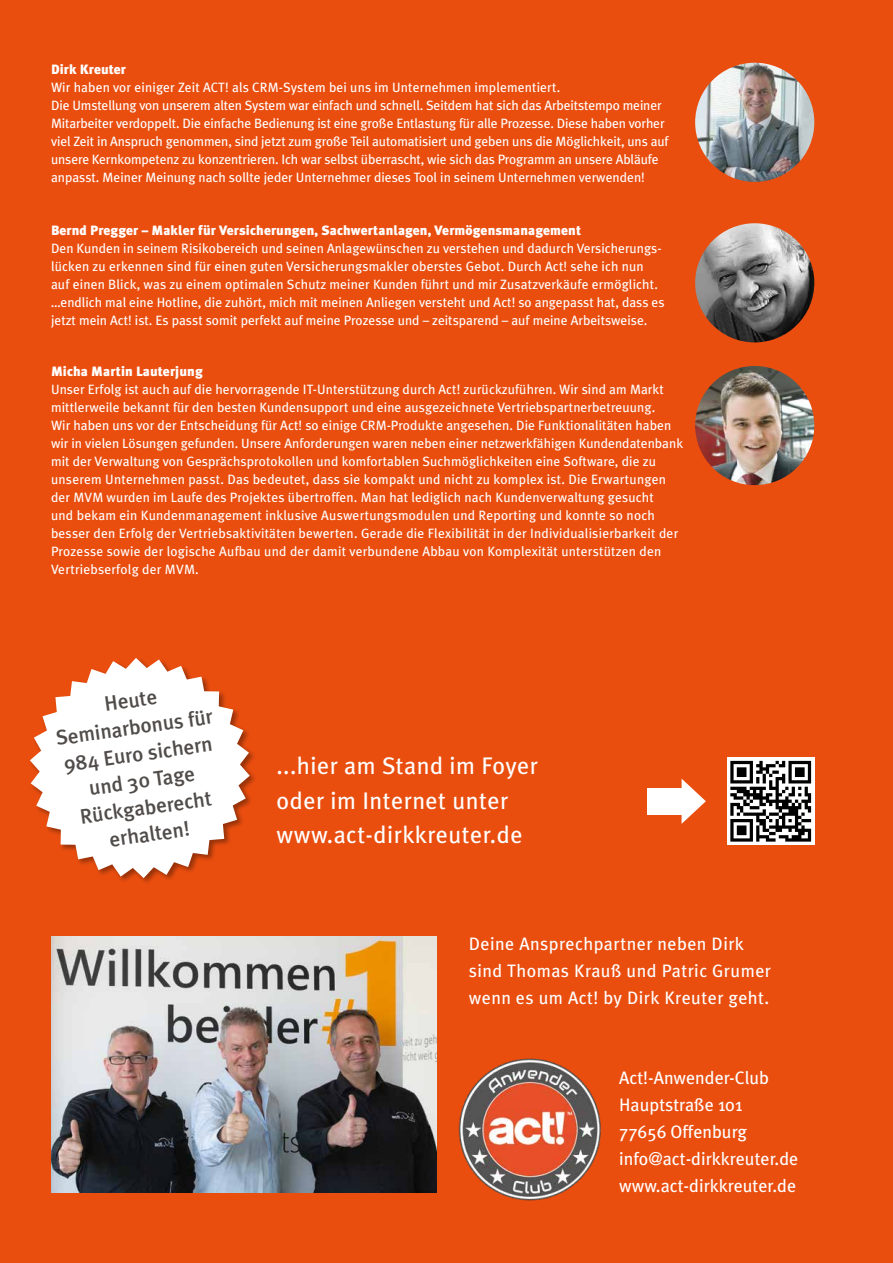
<style>
.page{position:relative;width:893px;height:1263px;background:#e94e0f}
.page>*{position:absolute;margin:0;border:0;box-sizing:border-box;transform-origin:0 0}
.t1{font:24px/34.5px "Meta Plus";letter-spacing:.02em;color:#fff}
.t2{font:500 21px/27px "Meta Plus";color:#504c4a;text-align:center}
.t3{font:18px/27px "Meta Plus";letter-spacing:.015em;color:#fff}
.t4{font:13.5px/18px "Meta Plus";letter-spacing:.005em;color:#fff}
.t5{font:900 13.5px "Meta Plus";letter-spacing:.01em;color:#fff}
</style>
<div class="page">
<img style="left:51px;top:936px;width:385px;height:256px">
<svg style="left:30px;top:658px;width:220px;height:220px;fill:#fff"></svg>
<img style="left:458px;top:1058px;width:143px;height:143px">
<svg style="left:727px;top:758px;width:87px;height:87px"></svg>
<svg style="left:730px;top:761px;width:81px;height:81px"></svg>
<div style="left:647px;top:788px;width:36px;height:26px;background:#fff"></div>
<svg style="left:682px;top:779px;width:24px;height:45px"></svg>
<img style="left:695px;top:63px;width:119px;height:119px;border-radius:60px">
<img style="left:695px;top:366px;width:119px;height:119px;border-radius:60px">
<img style="left:695px;top:223px;width:119px;height:119px;border-radius:60px">
<p class="t5" style="left:51px;top:61px;width:77px">Dirk Kreuter</p>
<p class="t4" style="left:51px;top:78px;width:619px">Wir haben vor einiger Zeit ACT! als CRM-System bei uns im Unternehmen implementiert.<br>Die Umstellung von unserem alten System war einfach und schnell. Seitdem hat sich das Arbeitstempo meiner Mitarbeiter verdoppelt. Die einfache Bedienung ist eine große Entlastung für alle Prozesse. Diese haben vorher viel Zeit in Anspruch genommen, sind jetzt zum große Teil automatisiert und geben uns die Möglichkeit, uns auf unsere Kernkompetenz zu konzentrieren. Ich war selbst überrascht, wie sich das Programm an unsere Abläufe anpasst. Meiner Meinung nach sollte jeder Unternehmer dieses Tool in seinem Unternehmen verwenden!</p>
<p class="t5" style="left:51px;top:222px;width:532px">Bernd Pregger – Makler für Versicherungen, Sachwertanlagen, Vermögensmanagement</p>
<p class="t4" style="left:51px;top:239px;width:615px">Den Kunden in seinem Risikobereich und seinen Anlagewünschen zu verstehen und dadurch Versicherungs&shy;lücken zu erkennen sind für einen guten Versicherungsmakler oberstes Gebot. Durch Act! sehe ich nun auf einen Blick, was zu einem optimalen Schutz meiner Kunden führt und mir Zusatzverkäufe ermöglicht. …endlich mal eine Hotline, die zuhört, mich mit meinen Anliegen versteht und Act! so angepasst hat, dass es jetzt mein Act! ist. Es passt somit perfekt auf meine Prozesse und – zeitsparend – auf meine Arbeitsweise.</p>
<p class="t5" style="left:51px;top:364px;width:153px">Micha Martin Lauterjung</p>
<p class="t4" style="left:51px;top:380px;width:633px">Unser Erfolg ist auch auf die hervorragende IT-Unterstützung durch Act! zurückzuführen. Wir sind am Markt mittlerweile bekannt für den besten Kundensupport und eine ausgezeichnete Vertriebspartnerbetreuung.<br>Wir haben uns vor der Entscheidung für Act! so einige CRM-Produkte angesehen. Die Funktionalitäten haben wir in vielen Lösungen gefunden. Unsere Anforderungen waren neben einer netzwerkfähigen Kundendatenbank mit der Verwaltung von Gesprächsprotokollen und komfortablen Suchmöglichkeiten eine Software, die zu unserem Unternehmen passt. Das bedeutet, dass sie kompakt und nicht zu komplex ist. Die Erwartungen der MVM wurden im Laufe des Projektes übertroffen. Man hat lediglich nach Kundenverwaltung gesucht<br>und bekam ein Kundenmanagement inklusive Auswertungsmodulen und Reporting und konnte so noch besser den Erfolg der Vertriebsaktivitäten bewerten. Gerade die Flexibilität in der Individualisierbarkeit der Prozesse sowie der logische Aufbau und der damit verbundene Abbau von Komplexität unterstützen den Vertriebserfolg der MVM.</p>
<h2 class="t2" style="left:50px;top:698px;width:160px;rotate:-8deg">Heute<br>Seminarbonus für<br>984 Euro sichern und 30 Tage<br>Rückgaberecht erhalten!</h2>
<h1 class="t1" style="left:276px;top:748px;width:263px">...hier am Stand im Foyer oder im Internet unter www.act-dirkkreuter.de</h1>
<h3 class="t3" style="left:469px;top:930px;width:304px">Deine Ansprechpartner neben Dirk sind Thomas Krauß und Patric Grumer wenn es um Act! by Dirk Kreuter geht.</h3>
<h3 class="t3" style="left:619px;top:1064px;width:181px">Act!-Anwender-Club<br>Hauptstraße 101<br>77656 Offenburg info@act-dirkkreuter.de www.act-dirkkreuter.de</h3>
</div>
